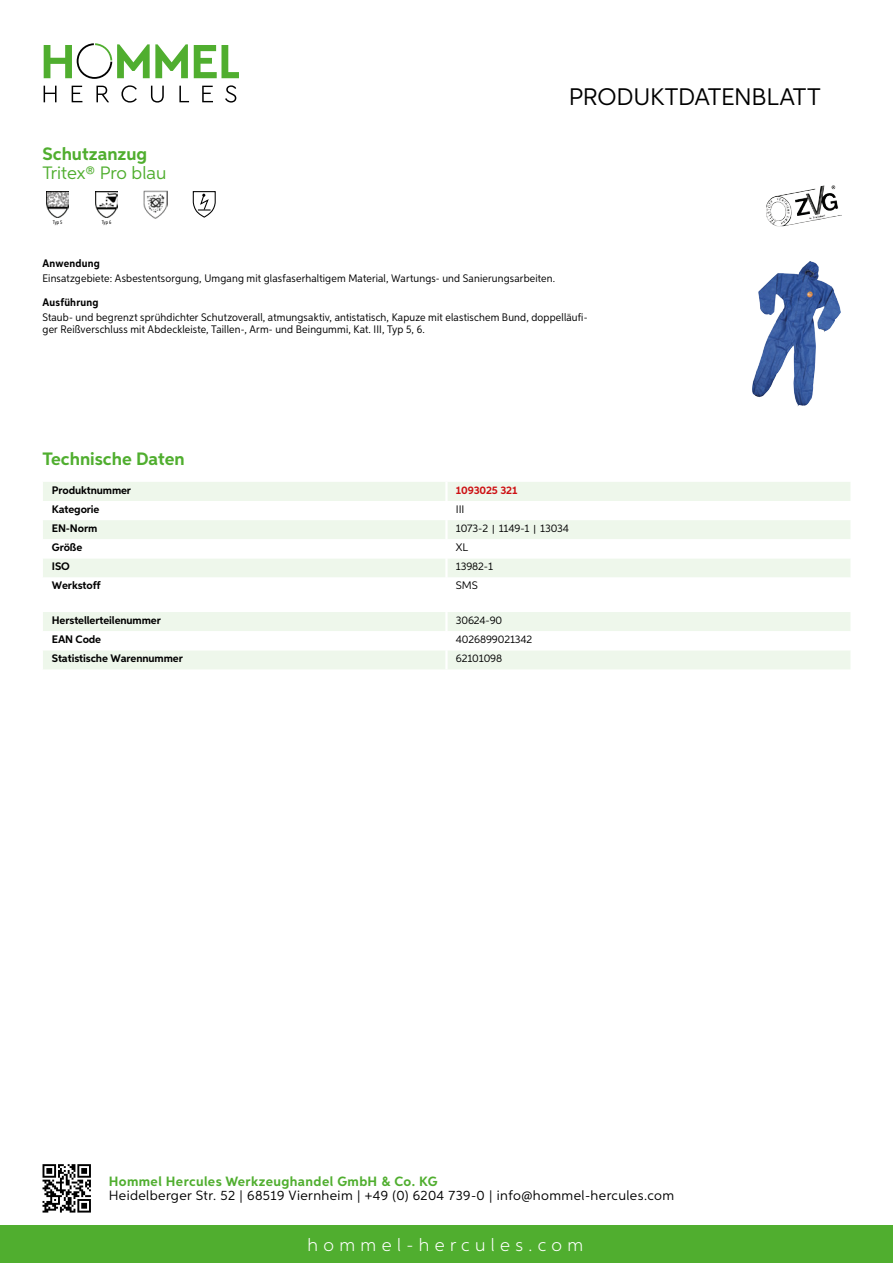
<style>
.page{position:relative;width:893px;height:1263px;background:#fff}
.page>*{position:absolute;margin:0;border:0;box-sizing:border-box;transform-origin:0 0}
.t1{font:24px "Aspira";letter-spacing:-.01em;color:#000}
.t2{font:700 18px "Aspira";color:#50ae2f}
.t3{font:300 18px "Aspira";letter-spacing:.3em;color:#fff}
.t4{font:18px "Aspira";color:#50ae2f}
.t5{font:13.5px "Aspira";letter-spacing:.03em;color:#000}
.t6{font:700 13.5px "Aspira";letter-spacing:.03em;color:#50ae2f}
.t7{font:10.95px/12px "Aspira Nar";letter-spacing:.015em;color:#000}
.t8{font:700 10.95px "Aspira";letter-spacing:-.01em;color:#000}
.t9{font:10.95px "Aspira";letter-spacing:-.01em;color:#000}
.t10{font:700 10.95px "Aspira Nar";letter-spacing:.02em;color:#000}
.t11{font:700 10.95px "Aspira";letter-spacing:-.01em;color:#cd1013}
.t12{font:5.25px "Aspira XX Nar";letter-spacing:-.035em;color:#000}
.s1{font-family:"Wuerth Global";font-size:10.5px}
</style>
<div class="page">
<div style="left:0;top:1226px;width:893px;height:37px;background:#50ae2f"></div>
<svg style="left:43px;top:1164px;width:48px;height:48px"></svg>
<svg style="left:194px;top:45px;width:45px;height:33px"></svg>
<svg style="left:44px;top:43px;width:144px;height:36px"></svg>
<svg style="left:44px;top:86px;width:13px;height:16px"></svg>
<svg style="left:72px;top:86px;width:10px;height:16px"></svg>
<svg style="left:96px;top:86px;width:13px;height:16px"></svg>
<svg style="left:121px;top:85px;width:16px;height:18px"></svg>
<svg style="left:151px;top:86px;width:13px;height:17px"></svg>
<svg style="left:179px;top:86px;width:10px;height:16px"></svg>
<svg style="left:202px;top:86px;width:11px;height:16px"></svg>
<svg style="left:225px;top:85px;width:11px;height:18px"></svg>
<div style="left:43px;top:482px;width:807px;height:19px;background:#eef7eb"></div>
<svg style="left:43px;top:520px;width:807px;height:57px;fill:#eef7eb"></svg>
<hr style="left:445px;top:482px;width:3px;height:19px;background:#fff">
<hr style="left:445px;top:520px;width:3px;height:19px;background:#fff">
<hr style="left:445px;top:539px;width:3px;height:19px;background:#fff">
<hr style="left:445px;top:558px;width:3px;height:19px;background:#fff">
<svg style="left:43px;top:612px;width:807px;height:57px"></svg>
<hr style="left:445px;top:650px;width:3px;height:19px;background:#fff">
<img style="left:46px;top:191px;width:23px;height:27px">
<img style="left:95px;top:191px;width:23px;height:27px">
<img style="left:144px;top:190px;width:23px;height:28px">
<svg style="left:192px;top:191px;width:24px;height:27px"></svg>
<img style="left:752px;top:262px;width:57px;height:144px">
<img style="left:795px;top:185px;width:40px;height:31px">
<h2 class="t2" style="left:43px;top:142px;width:106px">Schutzanzug</h2>
<h2 class="t4" style="left:43px;top:162px;width:125px">Tritex® Pro blau</h2>
<p class="t12" style="left:53px;top:219px;width:11px">Typ 5</p>
<p class="t12" style="left:102px;top:219px;width:11px">Typ 6</p>
<h1 class="t1" style="left:569px;top:82px;width:253px">Produktdatenblatt</h1>
<p class="t10" style="left:43px;top:257px;width:59px">Anwendung</p>
<p class="t7" style="left:43px;top:273px;width:514px">Einsatzgebiete: Asbestentsorgung, Umgang mit glasfaserhaltigem Material, Wartungs- und Sanierungsarbeiten.</p>
<p class="t10" style="left:43px;top:295px;width:58px">Ausführung</p>
<p class="t7" style="left:43px;top:311px;width:547px">Staub- und begrenzt sprühdichter Schutzoverall, atmungsaktiv, antistatisch, Kapuze mit elastischem Bund, doppelläufi&shy;ger Reißverschluss mit Abdeckleiste, Taillen-, Arm- und Beingummi, Kat. III, Typ 5, 6.</p>
<h2 class="t2" style="left:43px;top:448px;width:144px">Technische Daten</h2>
<p class="t8" style="left:52px;top:483px;width:81px">Produktnummer</p>
<p class="t11" style="left:456px;top:483px;width:63px">1093025 321</p>
<p class="t8" style="left:52px;top:502px;width:49px">Kategorie</p>
<p class="t9" style="left:456px;top:502px;width:10px">III</p>
<p class="t8" style="left:52px;top:521px;width:47px">EN-Norm</p>
<p class="t9" style="left:456px;top:522px;width:115px">1073-2 <span class="s1">|</span> 1149-1 <span class="s1">|</span> 13034</p>
<p class="t8" style="left:52px;top:541px;width:32px">Größe</p>
<p class="t9" style="left:456px;top:541px;width:13px">XL</p>
<p class="t8" style="left:52px;top:560px;width:19px">ISO</p>
<p class="t9" style="left:456px;top:560px;width:39px">13982-1</p>
<p class="t8" style="left:52px;top:579px;width:50px">Werkstoff</p>
<p class="t9" style="left:456px;top:579px;width:23px">SMS</p>
<p class="t8" style="left:52px;top:613px;width:111px">Herstellerteilenummer</p>
<p class="t9" style="left:456px;top:613px;width:48px">30624-90</p>
<p class="t8" style="left:52px;top:633px;width:51px">EAN Code</p>
<p class="t9" style="left:456px;top:633px;width:78px">4026899021342</p>
<p class="t8" style="left:52px;top:652px;width:132px">Statistische Warennummer</p>
<p class="t9" style="left:456px;top:652px;width:48px">62101098</p>
<p class="t6" style="left:109px;top:1172px;width:330px">Hommel Hercules Werkzeughandel GmbH &amp; Co. KG</p>
<p class="t5" style="left:109px;top:1187px;width:567px">Heidelberger Str. 52 | 68519 Viernheim | +49 (0) 6204 739-0 | info@hommel-hercules.com</p>
<h2 class="t3" style="left:307px;top:1234px;width:277px">hommel-hercules.com</h2>
</div>
